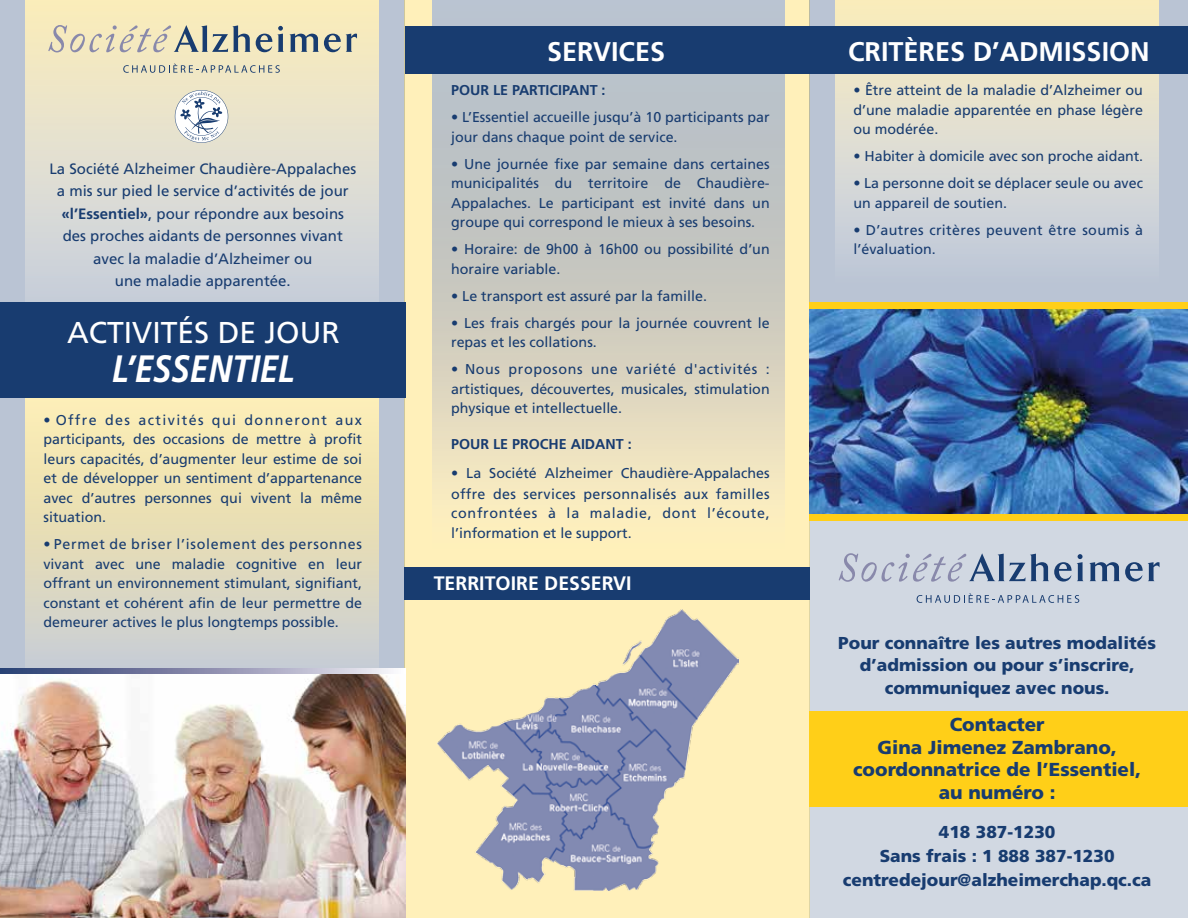
<style>
.page{position:relative;width:1188px;height:918px;background:#fff}
.page>*{position:absolute;margin:0;border:0;box-sizing:border-box;transform-origin:0 0}
.t1{font:italic 700 38.1px "Frutiger";color:#fff;scale:.87 1}
.t2{font:30.15px "Frutiger";color:#fff}
.t3{font:700 27px "Frutiger";color:#fff}
.t4{font:700 19.5px "Frutiger";color:#fff}
.t5{font:900 18.75px/22.5px "Frutiger";color:#183c70;text-align:center}
.t6{font:900 17.25px/22.5px "Frutiger";color:#183c70;text-align:center}
.t7{font:15px/22.5px "Frutiger";color:#183c70;text-align:center}
.t8{font:14.25px/19.5px "Frutiger";color:#183c70;text-align:justify}
.t9{font:14.25px/19.5px "Frutiger";letter-spacing:.05em;color:#183c70}
.t10{font:14.25px/19.5px "Frutiger";letter-spacing:.025em;color:#183c70}
.t11{font:700 14.25px "Frutiger";color:#183c70}
.s1{font-weight:700}
</style>
<div class="page">
<div style="left:809px;top:516px;width:379px;height:402px;background:#d1d8e2"></div>
<div style="left:810px;top:712px;width:378px;height:95px;background:#ffcf18"></div>
<div style="left:0;top:0;width:404px;height:918px;background:#bac4d4"></div>
<div style="left:404px;top:0;width:405px;height:918px;background:#fff0ba"></div>
<svg style="left:25px;top:0;width:353px;height:302px;background:#e0decf"></svg>
<div style="left:809px;top:0;width:379px;height:389px;background:#bac4d4"></div>
<svg style="left:835px;top:0;width:323px;height:249px;background:#dddbd0"></svg>
<svg style="left:25px;top:398px;width:353px;height:270px;background:#e5ddbc"></svg>
<div style="left:0;top:302px;width:405px;height:96px;background:#183c70"></div>
<svg style="left:175px;top:90px;width:53px;height:53px;background:#d5d9dc"></svg>
<svg style="left:48px;top:25px;width:309px;height:27px;background:#c6c4af"></svg>
<svg style="left:123px;top:64px;width:157px;height:9px"></svg>
<svg style="left:839px;top:553px;width:321px;height:29px"></svg>
<svg style="left:917px;top:593px;width:162px;height:10px"></svg>
<img style="left:0;top:673px;width:406px;height:245px">
<svg style="left:0;top:668px;width:406px;height:5px;background:#8d92b1"></svg>
<svg style="left:433px;top:0;width:352px;height:480px;background:#cbcbc2"></svg>
<div style="left:405px;top:26px;width:408px;height:47px;background:#183c70"></div>
<div style="left:404px;top:567px;width:406px;height:32px;background:#183c70"></div>
<div style="left:810px;top:26px;width:378px;height:47px;background:#183c70"></div>
<img style="left:437px;top:609px;width:301px;height:281px">
<img style="left:809px;top:309px;width:379px;height:208px">
<div style="left:809px;top:302px;width:379px;height:7px;background:#ffcf18"></div>
<div style="left:810px;top:514px;width:378px;height:7px;background:#ffcf18"></div>
<p class="t7" style="left:49px;top:157px;width:308px">La Société Alzheimer Chaudière-Appalaches a mis sur pied le service d’activités de jour <span class="s1">«l’Essentiel»</span>, pour répondre aux besoins des proches aidants de personnes vivant avec la maladie d’Alzheimer ou<br>une maladie apparentée.</p>
<h2 class="t2" style="left:67px;top:314px;width:274px">ACTIVITÉS DE JOUR</h2>
<h1 class="t1" style="left:112px;top:346px;width:212px">L’ESSENTIEL</h1>
<p class="t8" style="left:44px;top:410px;width:320px">• Offre des activités qui donneront aux participants, des occasions de mettre à profit leurs capacités, d’augmenter leur estime de soi et de développer un sentiment d’appartenance avec d’autres personnes qui vivent la même situation.</p>
<p class="t8" style="left:44px;top:535px;width:320px">• Permet de briser l’isolement des personnes vivant avec une maladie cognitive en leur offrant un environnement stimulant, signifiant, constant et cohérent afin de leur permettre de demeurer actives le plus longtemps possible.</p>
<h3 class="t3" style="left:547px;top:36px;width:120px">SERVICES</h3>
<p class="t11" style="left:451px;top:82px;width:156px">POUR LE PARTICIPANT :</p>
<p class="t8" style="left:451px;top:107px;width:320px">• L’Essentiel accueille jusqu’à 10 participants par jour dans chaque point de service.</p>
<p class="t8" style="left:451px;top:154px;width:320px">• Une journée fixe par semaine dans certaines municipalités du territoire de Chaudière-Appalaches. Le participant est invité dans un groupe qui correspond le mieux à ses besoins.</p>
<p class="t8" style="left:451px;top:239px;width:320px">• Horaire: de 9h00 à 16h00 ou possibilité d’un horaire variable.</p>
<p class="t8" style="left:451px;top:286px;width:257px">• Le transport est assuré par la famille.</p>
<p class="t8" style="left:451px;top:313px;width:320px">• Les frais chargés pour la journée couvrent le repas et les collations.</p>
<p class="t8" style="left:451px;top:359px;width:320px">• Nous proposons une variété d'activités : artistiques, découvertes, musicales, stimulation physique et intellectuelle.</p>
<p class="t11" style="left:451px;top:436px;width:182px">POUR LE PROCHE AIDANT :</p>
<p class="t8" style="left:451px;top:462px;width:320px;line-height:21px">• La Société Alzheimer Chaudière-Appalaches offre des services personnalisés aux familles</p>
<p class="t9" style="left:451px;top:503px;width:320px">confrontées à la maladie, dont l’écoute, l’information et le support.</p>
<h3 class="t4" style="left:434px;top:572px;width:199px">TERRITOIRE DESSERVI</h3>
<h3 class="t3" style="left:848px;top:36px;width:303px">CRITÈRES D’ADMISSION</h3>
<p class="t8" style="left:854px;top:80px;width:291px">• Être atteint de la maladie d’Alzheimer ou d’une maladie apparentée en phase légère ou modérée.</p>
<p class="t8" style="left:854px;top:146px;width:291px">• Habiter à domicile avec son proche aidant.</p>
<p class="t8" style="left:854px;top:173px;width:291px">• La personne doit se déplacer seule ou avec un appareil de soutien.</p>
<p class="t10" style="left:854px;top:220px;width:291px">• D’autres critères peuvent être soumis à l’évaluation.</p>
<p class="t6" style="left:838px;top:631px;width:319px">Pour connaître les autres modalités d’admission ou pour s’inscrire, communiquez avec nous.</p>
<h3 class="t5" style="left:853px;top:713px;width:289px">Contacter<br>Gina Jimenez Zambrano, coordonnatrice de l’Essentiel, au numéro :</h3>
<p class="t6" style="left:843px;top:820px;width:310px;line-height:24px">418 387-1230<br>Sans frais : 1 888 387-1230 centredejour@alzheimerchap.qc.ca</p>
</div>
